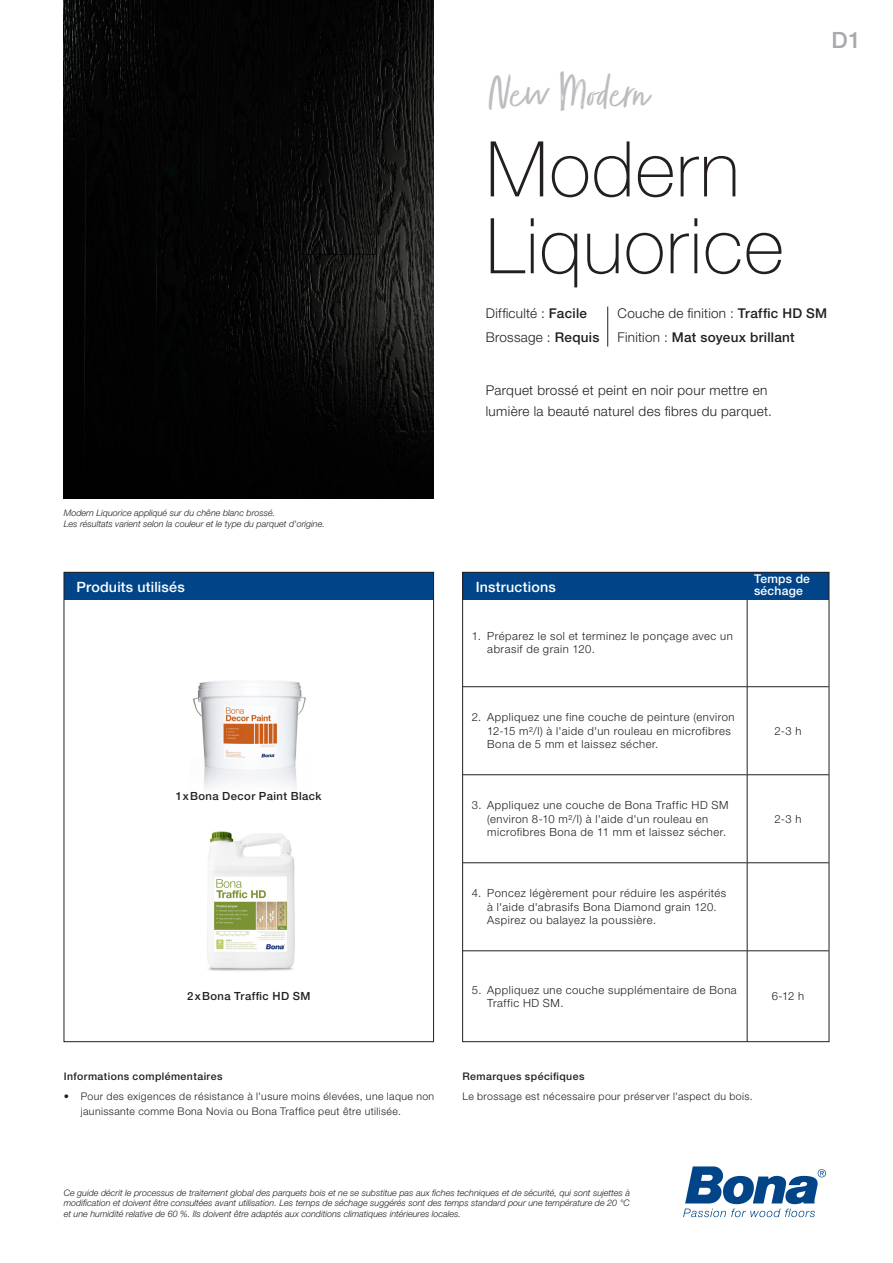
<style>
.page{position:relative;width:893px;height:1263px;background:#fff}
.page>*{position:absolute;margin:0;border:0;box-sizing:border-box;transform-origin:0 0}
.t1{font:100 76.95px/76.8px "Helvetica Neue LT Pro";letter-spacing:.015em;color:#231f20}
.t2{font:49.5px "Zooja Light Pro";color:#bcbdc0}
.t3{font:500 22.5px "Helvetica Neue LT Pro";color:#a8a9ad}
.Brödtext_utan_avstån{font:500 14.25px "Helvetica Neue LT Pro";letter-spacing:.015em;color:#fff}
.Brödtext_utan_avstån-2{font:300 13.5px/21px "Helvetica Neue LT Pro";letter-spacing:.025em;color:#231f20}
.Brödtext_utan_avstån-3{font:500 13.5px "Helvetica Neue LT Pro";letter-spacing:.02em;color:#231f20}
.Brödtext_utan_avstån-4{font:500 12.15px/12px "Helvetica Neue LT Pro";letter-spacing:.02em;color:#fff}
.Directions{font:300 11.25px/13.5px "Helvetica Neue LT Pro";letter-spacing:.045em;color:#231f20}
.Product_name{font:500 11.25px "Helvetica Neue LT Pro";letter-spacing:.04em;color:#231f20}
.Brödtext_utan_avstån-5{font:300 10.5px/15px "Helvetica Neue LT Pro";letter-spacing:.04em;color:#231f20}
.Brödtext_utan_avstån-6{font:500 10.5px "Helvetica Neue LT Pro";letter-spacing:.04em;color:#231f20}
.t4{font:italic 300 9px/10.8px "Helvetica Neue LT Pro";color:#231f20;text-align:justify}
.s1{font-weight:500}
.s2{font-weight:300}
</style>
<div class="page">
<svg style="left:683px;top:1166px;width:143px;height:51px"></svg>
<img style="left:193px;top:681px;width:113px;height:107px">
<img style="left:64px;top:0;width:370px;height:498px">
<hr style="left:747px;top:599px;width:1px;height:87px;background:#231f20">
<hr style="left:462px;top:686px;width:285px;height:1px;background:#231f20">
<hr style="left:747px;top:686px;width:82px;height:1px;background:#231f20">
<hr style="left:747px;top:687px;width:1px;height:87px;background:#231f20">
<hr style="left:462px;top:774px;width:285px;height:1px;background:#231f20">
<hr style="left:747px;top:774px;width:82px;height:1px;background:#231f20">
<hr style="left:747px;top:775px;width:1px;height:87px;background:#231f20">
<hr style="left:462px;top:862px;width:285px;height:1px;background:#231f20">
<hr style="left:747px;top:862px;width:82px;height:1px;background:#231f20">
<hr style="left:747px;top:863px;width:1px;height:87px;background:#231f20">
<hr style="left:462px;top:950px;width:285px;height:1px;background:#231f20">
<hr style="left:747px;top:950px;width:82px;height:1px;background:#231f20">
<hr style="left:747px;top:951px;width:1px;height:91px;background:#231f20">
<div style="left:462px;top:572px;width:367px;height:28px;background:#014588"></div>
<div style="left:64px;top:572px;width:370px;height:28px;background:#014588"></div>
<hr style="left:607px;top:307px;width:1px;height:39px;background:#231f20">
<img style="left:207px;top:831px;width:88px;height:140px">
<p class="t2" style="left:486px;top:66px;width:162px">New Modern</p>
<p class="t1" style="left:486px;top:131px;width:300px">Modern<br>Liquorice</p>
<p class="t3" style="left:831px;top:27px;width:31px">D1</p>
<p class="Brödtext_utan_avstån-2" style="left:486px;top:303px;width:103px">Difficulté : <span class="s1">Facile</span></p>
<p class="Brödtext_utan_avstån-2" style="left:486px;top:327px;width:115px">Brossage : <span class="s1">Requis</span></p>
<p class="Brödtext_utan_avstån-2" style="left:618px;top:303px;width:211px">Couche de finition : <span class="s1">Traffic HD SM</span></p>
<p class="Brödtext_utan_avstån-3" style="left:618px;top:330px;width:179px"><span class="s2">Finition :</span> Mat soyeux brillant</p>
<p class="Brödtext_utan_avstån-2" style="left:486px;top:380px;width:287px">Parquet brossé et peint en noir pour mettre en lumière la beauté naturel des fibres du parquet.</p>
<p class="t4" style="left:64px;top:507px;width:263px">Modern Liquorice appliqué sur du chêne blanc brossé.<br>Les résultats varient selon la couleur et le type du parquet d'origine.</p>
<p class="Brödtext_utan_avstån" style="left:77px;top:578px;width:110px">Produits utilisés</p>
<p class="Product_name" style="left:176px;top:789px;width:147px">1xBona Decor Paint Black</p>
<p class="Product_name" style="left:187px;top:989px;width:125px">2xBona Traffic HD SM</p>
<p class="Brödtext_utan_avstån-6" style="left:64px;top:1070px;width:160px">Informations complémentaires</p>
<p class="Brödtext_utan_avstån-5" style="left:81px;top:1088px;width:355px;text-indent:-17px">• Pour des exigences de résistance à l'usure moins élevées, une laque non jaunissante comme Bona Novia ou Bona Traffice peut être utilisée.</p>
<p class="Brödtext_utan_avstån" style="left:476px;top:578px;width:82px">Instructions</p>
<p class="Brödtext_utan_avstån-4" style="left:754px;top:573px;width:58px">Temps de séchage</p>
<p class="Directions" style="left:487px;top:629px;width:247px;text-indent:-15px">1. Préparez le sol et terminez le ponçage avec un abrasif de grain 120.</p>
<p class="Directions" style="left:487px;top:710px;width:249px;text-indent:-15px">2. Appliquez une fine couche de peinture (environ<br>12-15 m²/l) à l'aide d'un rouleau en microfibres<br>Bona de 5 mm et laissez sécher.</p>
<p class="Directions" style="left:487px;top:798px;width:243px;text-indent:-15px">3. Appliquez une couche de Bona Traffic HD SM (environ 8-10 m²/l) à l'aide d'un rouleau en microfibres Bona de 11 mm et laissez sécher.</p>
<p class="Directions" style="left:487px;top:886px;width:241px;text-indent:-15px">4. Poncez légèrement pour réduire les aspérités à l'aide d'abrasifs Bona Diamond grain 120.<br>Aspirez ou balayez la poussière.</p>
<p class="Directions" style="left:774px;top:724px;width:29px">2-3 h</p>
<p class="Directions" style="left:774px;top:812px;width:29px">2-3 h</p>
<p class="Directions" style="left:487px;top:982px;width:251px;text-indent:-15px">5. Appliquez une couche supplémentaire de Bona<br>Traffic HD SM.</p>
<p class="Directions" style="left:772px;top:989px;width:34px">6-12 h</p>
<p class="Brödtext_utan_avstån-6" style="left:462px;top:1070px;width:124px">Remarques spécifiques</p>
<p class="Brödtext_utan_avstån-5" style="left:462px;top:1088px;width:292px">Le brossage est nécessaire pour préserver l'aspect du bois.</p>
<p class="t4" style="left:64px;top:1187px;width:568px">Ce guide décrit le processus de traitement global des parquets bois et ne se substitue pas aux fiches techniques et de sécurité, qui sont sujettes à modification et doivent être consultées avant utilisation. Les temps de séchage suggérés sont des temps standard pour une température de 20 °C et une humidité relative de 60 %. Ils doivent être adaptés aux conditions climatiques intérieures locales.</p>
</div>
